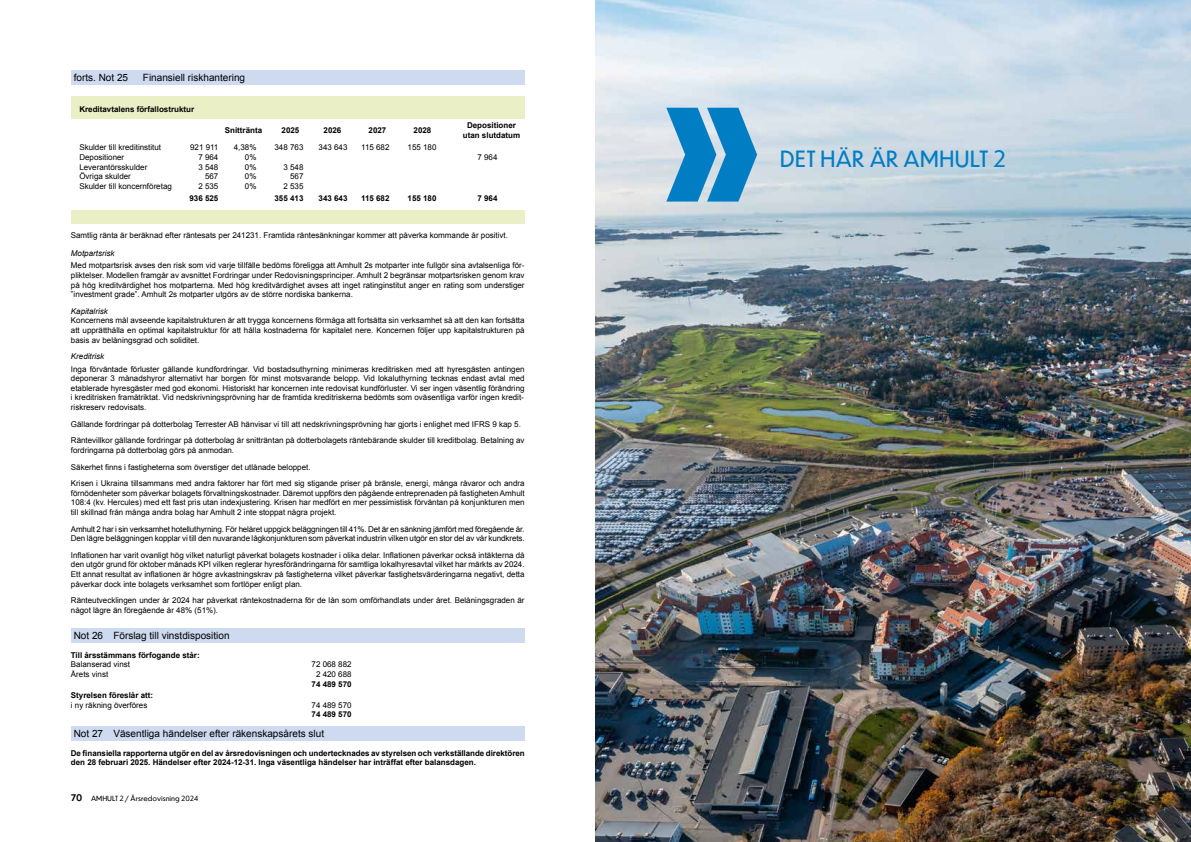
<style>
.page{position:relative;width:1191px;height:842px;background:#fff}
.page>*{position:absolute;margin:0;border:0;box-sizing:border-box;transform-origin:0 0}
.t1{font:22px "Dunbar Text";color:#007dc3}
.t2{font:10px "Arial";color:#000}
.t3{font:8px/9.6px "Arial";color:#000;text-align:justify}
.t4{font:700 8px/9.6px "Arial";color:#000}
.t5{font:italic 8px "Arial";color:#000}
.t6{font:7px "Dunbar Text";color:#000}
.s1{font-weight:700;font-size:9px}
</style>
<div class="page">
<img style="left:595px;top:0;width:596px;height:842px">
<svg style="left:666px;top:108px;width:91px;height:94px;background:#449cce"></svg>
<div style="left:71px;top:726px;width:453px;height:14px;background:#cddaf0"></div>
<div style="left:71px;top:628px;width:453px;height:15px;background:#cddaf0"></div>
<div style="left:71px;top:71px;width:453px;height:14px;background:#cddaf0"></div>
<div style="left:71px;top:96px;width:453px;height:128px;background:#eaefc5"></div>
<div style="left:71px;top:119px;width:453px;height:91px;background:#fff"></div>
<p class="t2" style="left:74px;top:71px;width:56px">forts. Not 25</p>
<p class="t2" style="left:143px;top:71px;width:104px">Finansiell riskhantering</p>
<p class="t4" style="left:79px;top:105px;width:116px">Kreditavtalens förfallostruktur</p>
<p class="t4" style="left:225px;top:126px;width:39px">Snittränta</p>
<p class="t4" style="left:281px;top:126px;width:19px">2025</p>
<p class="t4" style="left:323px;top:126px;width:19px">2026</p>
<p class="t4" style="left:368px;top:126px;width:19px">2027</p>
<p class="t4" style="left:413px;top:126px;width:19px">2028</p>
<p class="t4" style="left:463px;top:121px;width:59px;text-align:center">Depositioner utan slutdatum</p>
<p class="t3" style="left:79px;top:143px;width:83px">Skulder till kreditinstitut</p>
<p class="t3" style="left:190px;top:143px;width:30px">921 911</p>
<p class="t3" style="left:234px;top:143px;width:24px">4,38%</p>
<p class="t3" style="left:274px;top:143px;width:30px">348 763</p>
<p class="t3" style="left:318px;top:143px;width:30px">343 643</p>
<p class="t3" style="left:361px;top:143px;width:30px">115 682</p>
<p class="t3" style="left:407px;top:143px;width:30px">155 180</p>
<p class="t3" style="left:79px;top:152px;width:46px">Depositioner</p>
<p class="t3" style="left:198px;top:152px;width:22px">7 964</p>
<p class="t3" style="left:245px;top:152px;width:13px">0%</p>
<p class="t3" style="left:477px;top:152px;width:22px">7 964</p>
<p class="t3" style="left:79px;top:162px;width:70px">Leverantörsskulder</p>
<p class="t3" style="left:198px;top:162px;width:22px">3 548</p>
<p class="t3" style="left:245px;top:162px;width:13px">0%</p>
<p class="t3" style="left:283px;top:162px;width:22px">3 548</p>
<p class="t3" style="left:79px;top:172px;width:53px">Övriga skulder</p>
<p class="t3" style="left:205px;top:172px;width:15px">567</p>
<p class="t3" style="left:245px;top:172px;width:13px">0%</p>
<p class="t3" style="left:290px;top:172px;width:15px">567</p>
<p class="t3" style="left:79px;top:181px;width:94px">Skulder till koncernföretag</p>
<p class="t3" style="left:198px;top:181px;width:22px">2 535</p>
<p class="t3" style="left:245px;top:181px;width:13px">0%</p>
<p class="t3" style="left:283px;top:181px;width:22px">2 535</p>
<p class="t4" style="left:189px;top:194px;width:30px">936 525</p>
<p class="t4" style="left:274px;top:194px;width:30px">355 413</p>
<p class="t4" style="left:318px;top:194px;width:30px">343 643</p>
<p class="t4" style="left:361px;top:194px;width:30px">115 682</p>
<p class="t4" style="left:407px;top:194px;width:30px">155 180</p>
<p class="t4" style="left:477px;top:194px;width:22px">7 964</p>
<p class="t3" style="left:71px;top:230px;width:439px">Samtlig ränta är beräknad efter räntesats per 241231. Framtida räntesänkningar kommer att påverka kommande år positivt.</p>
<p class="t5" style="left:71px;top:248px;width:45px">Motpartsrisk</p>
<p class="t3" style="left:71px;top:261px;width:455px">Med motpartsrisk avses den risk som vid varje tillfälle bedöms föreligga att Amhult 2s motparter inte fullgör sina avtalsenliga för&shy;pliktelser. Modellen framgår av avsnittet Fordringar under Redovisningsprinciper. Amhult 2 begränsar motpartsrisken genom krav på hög kreditvärdighet hos motparterna. Med hög kreditvärdighet avses att inget ratinginstitut anger en rating som understiger ”investment grade”. Amhult 2s motparter utgörs av de större nordiska bankerna.</p>
<p class="t5" style="left:71px;top:306px;width:38px">Kapitalrisk</p>
<p class="t3" style="left:71px;top:316px;width:455px">Koncernens mål avseende kapitalstrukturen är att trygga koncernens förmåga att fortsätta sin verksamhet så att den kan fortsätta att upprätthålla en optimal kapitalstruktur för att hålla kostnaderna för kapitalet nere. Koncernen följer upp kapitalstrukturen på basis av belåningsgrad och soliditet.</p>
<p class="t5" style="left:71px;top:351px;width:35px">Kreditrisk</p>
<p class="t3" style="left:71px;top:364px;width:455px">Inga förväntade förluster gällande kundfordringar. Vid bostadsuthyrning minimeras kreditrisken med att hyresgästen antingen deponerar 3 månadshyror alternativt har borgen för minst motsvarande belopp. Vid lokaluthyrning tecknas endast avtal med etablerade hyresgäster med god ekonomi. Historiskt har koncernen inte redovisat kundförluster. Vi ser ingen väsentlig förändring i kreditrisken framåtriktat. Vid nedskrivningsprövning har de framtida kreditriskerna bedömts som oväsentliga varför ingen kredit&shy;riskreserv redovisats.</p>
<p class="t3" style="left:71px;top:416px;width:455px;line-height:16.6px">Gällande fordringar på dotterbolag Terrester AB hänvisar vi till att nedskrivningsprövning har gjorts i enlighet med IFRS 9 kap 5.<br>Räntevillkor gällande fordringar på dotterbolag är snitträntan på dotterbolagets räntebärande skulder till kreditbolag. Betalning av</p>
<p class="t3" style="left:71px;top:442px;width:455px;line-height:16.6px;text-align:left">fordringarna på dotterbolag görs på anmodan.<br>Säkerhet finns i fastigheterna som överstiger det utlånade beloppet.<br>Krisen i Ukraina tillsammans med andra faktorer har fört med sig stigande priser på bränsle, energi, många råvaror och andra</p>
<p class="t3" style="left:71px;top:488px;width:455px">förnödenheter som påverkar bolagets förvaltningskostnader. Däremot uppförs den pågående entreprenaden på fastigheten Amhult 108:4 (kv. Hercules) med ett fast pris utan indexjustering. Krisen har medfört en mer pessimistisk förväntan på konjunkturen men till skillnad från många andra bolag har Amhult 2 inte stoppat några projekt.</p>
<p class="t3" style="left:71px;top:524px;width:455px">Amhult 2 har i sin verksamhet hotelluthyrning. För helåret uppgick beläggningen till 41%. Det är en sänkning jämfört med föregående år.<br>Den lägre beläggningen kopplar vi till den nuvarande lågkonjunkturen som påverkat industrin vilken utgör en stor del av vår kundkrets.</p>
<p class="t3" style="left:71px;top:550px;width:455px">Inflationen har varit ovanligt hög vilket naturligt påverkat bolagets kostnader i olika delar. Inflationen påverkar också intäkterna då den utgör grund för oktober månads KPI vilken reglerar hyresförändringarna för samtliga lokalhyresavtal vilket har märkts av 2024.<br>Ett annat resultat av inflationen är högre avkastningskrav på fastigheterna vilket påverkar fastighetsvärderingarna negativt, detta påverkar dock inte bolagets verksamhet som fortlöper enligt plan.</p>
<p class="t3" style="left:71px;top:596px;width:455px">Ränteutvecklingen under år 2024 har påverkat räntekostnaderna för de lån som omförhandlats under året. Belåningsgraden är något lägre än föregående år 48% (51%).</p>
<p class="t2" style="left:74px;top:628px;width:157px">Not 26 Förslag till vinstdisposition</p>
<p class="t4" style="left:71px;top:650px;width:130px">Till årsstämmans förfogande står:</p>
<p class="t3" style="left:71px;top:660px;width:61px">Balanserad vinst</p>
<p class="t3" style="left:311px;top:660px;width:42px">72 068 882</p>
<p class="t3" style="left:71px;top:669px;width:39px">Årets vinst</p>
<p class="t3" style="left:316px;top:669px;width:37px">2 420 688</p>
<p class="t4" style="left:311px;top:679px;width:42px">74 489 570</p>
<p class="t4" style="left:71px;top:691px;width:84px">Styrelsen föreslår att:</p>
<p class="t3" style="left:71px;top:700px;width:78px">i ny räkning överföres</p>
<p class="t3" style="left:311px;top:700px;width:42px">74 489 570</p>
<p class="t4" style="left:311px;top:710px;width:42px">74 489 570</p>
<p class="t2" style="left:74px;top:726px;width:252px">Not 27 Väsentliga händelser efter räkenskapsårets slut</p>
<p class="t4" style="left:71px;top:748px;width:455px">De finansiella rapporterna utgör en del av årsredovisningen och undertecknades av styrelsen och verkställande direktören den 28 februari 2025. Händelser efter 2024-12-31. Inga väsentliga händelser har inträffat efter balansdagen.</p>
<p class="t6" style="left:71px;top:793px;width:129px"><span class="s1">70</span> AMHULT 2 / Årsredovisning 2024</p>
<h1 class="t1" style="left:780px;top:143px;width:228px">DET HÄR ÄR AMHULT 2</h1>
</div>
